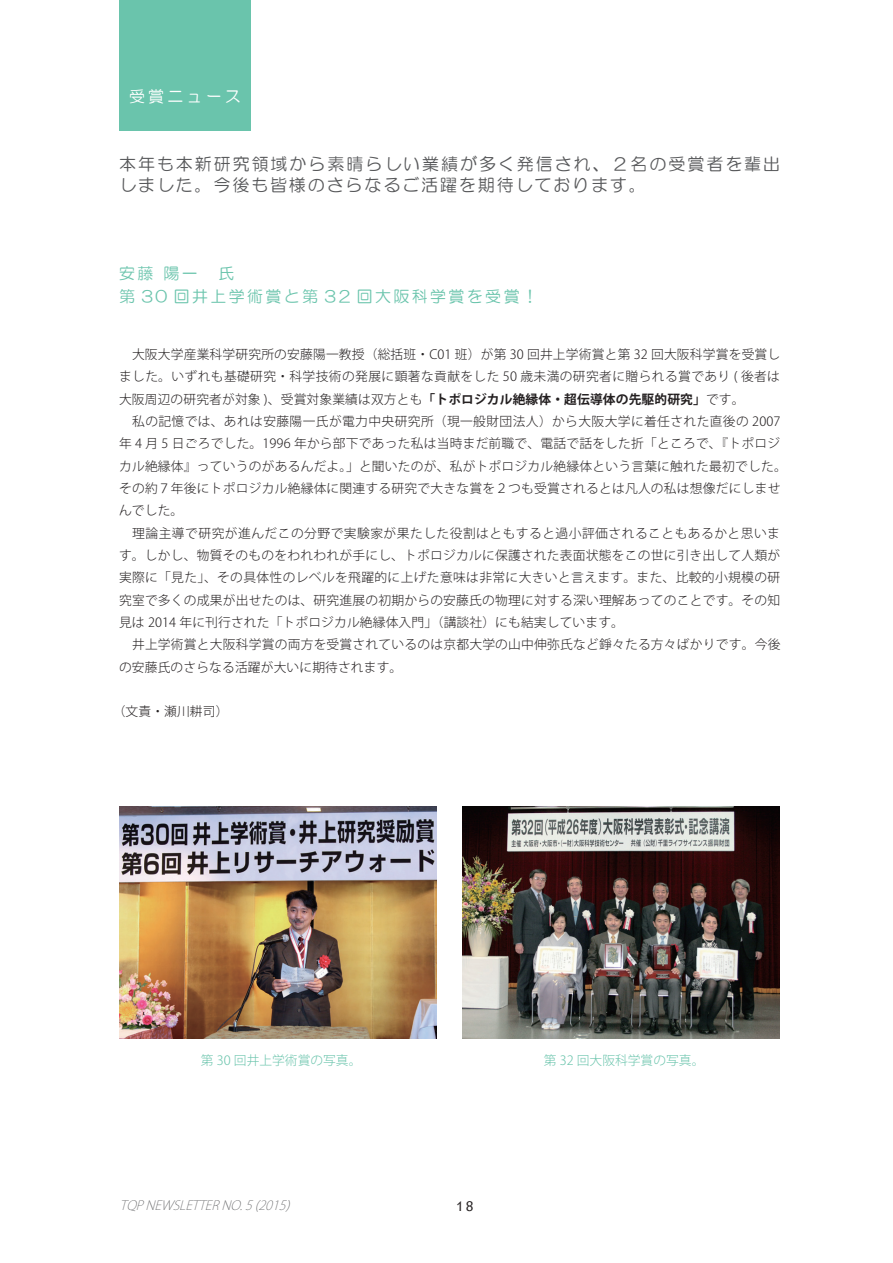
<style>
.page{position:relative;width:893px;height:1263px;background:#fff}
.page>*{position:absolute;margin:0;border:0;box-sizing:border-box;transform-origin:0 0}
.t1{font:16.95px/21.3px "HG Maru Gothic MPRO";letter-spacing:.115em;color:#57585a}
.t2{font:15.9px/23.4px "HG Maru Gothic MPRO";letter-spacing:.15em;color:#6ac4ac}
.t3{font:15.9px "HG Maru Gothic MPRO";letter-spacing:.2em;color:#fff}
.t4{font:13.8px "Lithos Pro";color:#231f20}
.t5{font:300 12.75px/22.4px "Koz Go Pro";letter-spacing:.015em;color:#231f20}
.t6{font:300 12.75px "Koz Go Pro";color:#6ac4ac}
.t7{font:italic 200 12.75px "Koz Go Pro";color:#57585a}
.s1{font-weight:700}
</style>
<div class="page">
<div style="left:119px;top:0;width:132px;height:130px;background:#6ac4ac"></div>
<img style="left:119px;top:807px;width:318px;height:231px">
<img style="left:462px;top:807px;width:318px;height:231px">
<p class="t3" style="left:129px;top:88px;width:113px">受賞ニュース</p>
<h1 class="t1" style="left:119px;top:153px;width:663px">本年も本新研究領域から素晴らしい業績が多く発信され、２名の受賞者を輩出しました。今後も皆様のさらなるご活躍を期待しております。</h1>
<p class="t2" style="left:119px;top:261px;width:420px">安藤 陽一　氏<br>第 30 回井上学術賞と第 32 回大阪科学賞を受賞！</p>
<p class="t5" style="left:119px;top:343px;width:669px">　大阪大学産業科学研究所の安藤陽一教授（総括班・C01 班）が第 30 回井上学術賞と第 32 回大阪科学賞を受賞しました。いずれも基礎研究・科学技術の発展に顕著な貢献をした 50 歳未満の研究者に贈られる賞であり ( 後者は大阪周辺の研究者が対象 )、受賞対象業績は双方とも<span class="s1">「トポロジカル絶縁体・超伝導体の先駆的研究」</span>です。<br>　私の記憶では、あれは安藤陽一氏が電力中央研究所（現一般財団法人）から大阪大学に着任された直後の 2007年 4 月 5 日ごろでした。1996 年から部下であった私は当時まだ前職で、電話で話をした折「ところで、『トポロジカル絶縁体』っていうのがあるんだよ。」と聞いたのが、私がトポロジカル絶縁体という言葉に触れた最初でした。その約７年後にトポロジカル絶縁体に関連する研究で大きな賞を２つも受賞されるとは凡人の私は想像だにしませんでした。<br>　理論主導で研究が進んだこの分野で実験家が果たした役割はともすると過小評価されることもあるかと思います。しかし、物質そのものをわれわれが手にし、トポロジカルに保護された表面状態をこの世に引き出して人類が実際に「見た」、その具体性のレベルを飛躍的に上げた意味は非常に大きいと言えます。また、比較的小規模の研究室で多くの成果が出せたのは、研究進展の初期からの安藤氏の物理に対する深い理解あってのことです。その知見は 2014 年に刊行された「トポロジカル絶縁体入門」（講談社）にも結実しています。<br>　井上学術賞と大阪科学賞の両方を受賞されているのは京都大学の山中伸弥氏など錚々たる方々ばかりです。今後の安藤氏のさらなる活躍が大いに期待されます。</p>
<p class="t5" style="left:113px;top:701px;width:117px">（文責・瀬川耕司）</p>
<p class="t6" style="left:201px;top:1052px;width:162px">第 30 回井上学術賞の写真。</p>
<p class="t6" style="left:544px;top:1052px;width:162px">第 32 回大阪科学賞の写真。</p>
<p class="t7" style="left:120px;top:1197px;width:175px">TQPNEWSLETTERNO.5(2015)</p>
<p class="t4" style="left:455px;top:1198px;width:21px">18</p>
</div>
